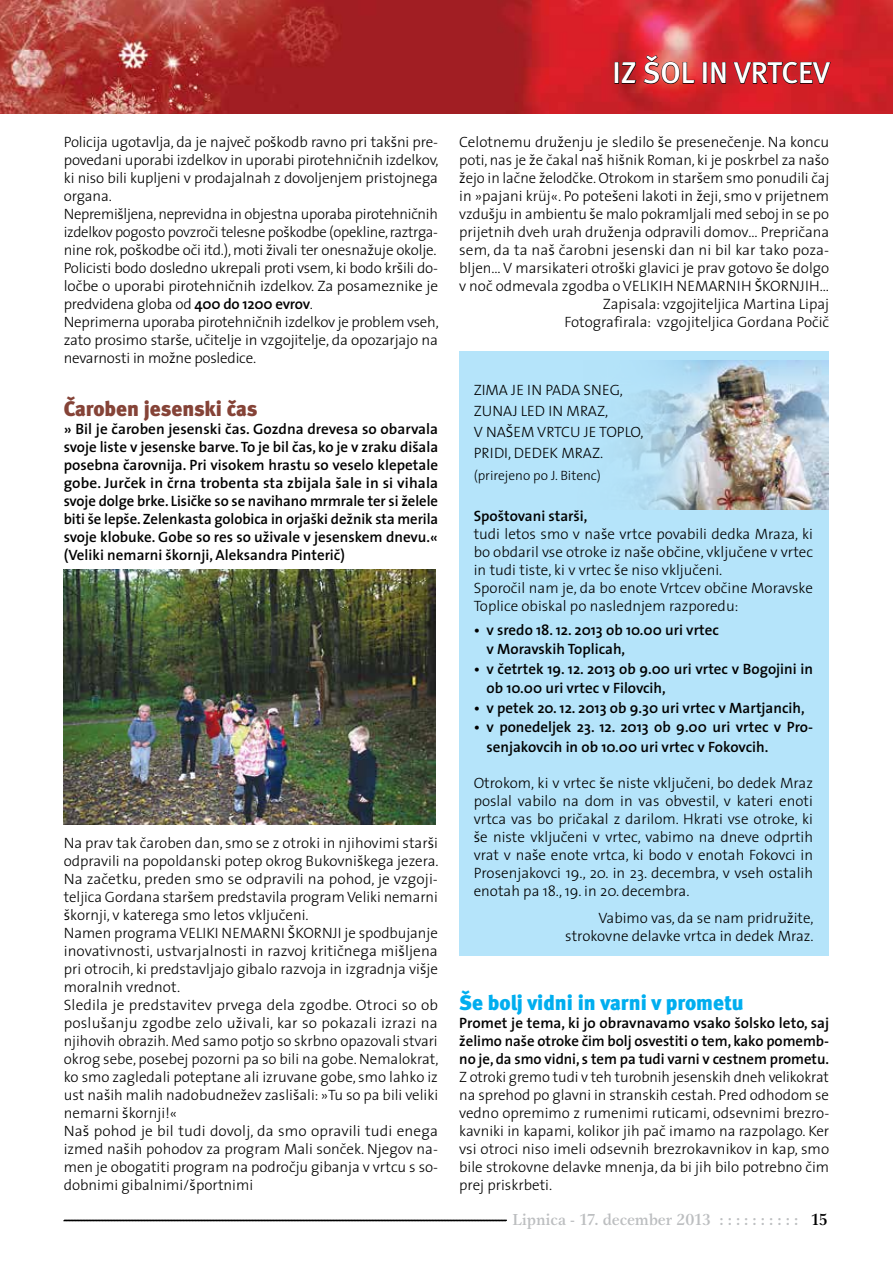
<style>
.page{position:relative;width:893px;height:1263px;background:#fff}
.page>*{position:absolute;margin:0;border:0;box-sizing:border-box;transform-origin:0 0}
.t1{font:30px "Meta Medium CE";color:#fff}
.t2{font:21px "Meta Black CELF";color:#00aeef}
.t3{font:21px "Meta Black CELF";letter-spacing:-.005em;color:#854337}
.t4{font:500 16.5px "Gamma Itc TEE";color:#bcbec0}
.t5{font:300 15px/18px "The Sans OT";color:#000}
.t6{font:600 15px/18px "The Sans OT";color:#000}
.t7{font:300 13.5px "The Sans OT";color:#000}
.s1{font-weight:600}
.s2{color:#000}
</style>
<div class="page">
<img style="left:0;top:0;width:893px;height:114px">
<div style="left:459px;top:351px;width:370px;height:605px;background:#b5e4fa"></div>
<svg style="left:63px;top:1219px;width:444px;height:2px"></svg>
<div style="left:615px;top:62px;width:4px;height:22px;border:1px solid #000"></div>
<svg style="left:621px;top:62px;width:16px;height:22px"></svg>
<svg style="left:643px;top:55px;width:52px;height:29px;background:#bb4a45"></svg>
<div style="left:703px;top:62px;width:4px;height:22px;border:1px solid #000"></div>
<svg style="left:711px;top:0;width:15px;height:84px"></svg>
<svg style="left:733px;top:61px;width:98px;height:25px;background:#a6181e"></svg>
<img style="left:626px;top:360px;width:202px;height:150px">
<img style="left:64px;top:570px;width:372px;height:255px">
<h1 class="t1" style="left:613px;top:54px;width:219px">IZ ŠOL IN VRTCEV</h1>
<p class="t5" style="left:64px;top:132px;width:377px">Policija ugotavlja, da je največ poškodb ravno pri takšni pre&shy;povedani uporabi izdelkov in uporabi pirotehničnih izdelkov, ki niso bili kupljeni v prodajalnah z dovoljenjem pristojnega organa.<br>Nepremišljena, neprevidna in objestna uporaba pirotehničnih izdelkov pogosto povzroči telesne poškodbe (opekline, raztrga&shy;nine rok, poškodbe oči itd.), moti živali ter onesnažuje okolje.<br>Policisti bodo dosledno ukrepali proti vsem, ki bodo kršili do&shy;ločbe o uporabi pirotehničnih izdelkov. Za posameznike je predvidena globa od <span class="s1">400 do 1200 evrov</span>.<br>Neprimerna uporaba pirotehničnih izdelkov je problem vseh, zato prosimo starše, učitelje in vzgojitelje, da opozarjajo na nevarnosti in možne posledice.</p>
<h2 class="t3" style="left:64px;top:395px;width:195px">Čaroben jesenski čas</h2>
<p class="t6" style="left:64px;top:419px;width:376px;text-align:justify">» Bil je čaroben jesenski čas. Gozdna drevesa so obarvala svoje liste v jesenske barve. To je bil čas, ko je v zraku dišala posebna čarovnija. Pri visokem hrastu so veselo klepetale gobe. Jurček in črna trobenta sta zbijala šale in si vihala svoje dolge brke. Lisičke so se navihano mrmrale ter si želele biti še lepše. Zelenkasta golobica in orjaški dežnik sta merila svoje klobuke. Gobe so res so uživale v jesenskem dnevu.« (Veliki nemarni škornji, Aleksandra Pinterič)</p>
<p class="t5" style="left:64px;top:833px;width:376px">Na prav tak čaroben dan, smo se z otroki in njihovimi starši odpravili na popoldanski potep okrog Bukovniškega jezera.<br>Na začetku, preden smo se odpravili na pohod, je vzgoji&shy;teljica Gordana staršem predstavila program Veliki nemarni škornji, v katerega smo letos vključeni.<br>Namen programa VELIKI NEMARNI ŠKORNJI je spodbujanje inovativnosti, ustvarjalnosti in razvoj kritičnega mišljena pri otrocih, ki predstavljajo gibalo razvoja in izgradnja višje moralnih vrednot.<br>Sledila je predstavitev prvega dela zgodbe. Otroci so ob poslušanju zgodbe zelo uživali, kar so pokazali izrazi na njihovih obrazih. Med samo potjo so skrbno opazovali stvari okrog sebe, posebej pozorni pa so bili na gobe. Nemalokrat, ko smo zagledali poteptane ali izruvane gobe, smo lahko iz ust naših malih nadobudnežev zaslišali: »Tu so pa bili veliki nemarni škornji!«<br>Naš pohod je bil tudi dovolj, da smo opravili tudi enega izmed naših pohodov za program Mali sonček. Njegov na&shy;men je obogatiti program na področju gibanja v vrtcu s so&shy;dobnimi gibalnimi/športnimi</p>
<p class="t5" style="left:459px;top:132px;width:372px;text-align:right">Celotnemu druženju je sledilo še presenečenje. Na koncu poti, nas je že čakal naš hišnik Roman, ki je poskrbel za našo žejo in lačne želodčke. Otrokom in staršem smo ponudili čaj in »pajani krüj«. Po potešeni lakoti in žeji, smo v prijetnem vzdušju in ambientu še malo pokramljali med seboj in se po prijetnih dveh urah druženja odpravili domov… Prepričana sem, da ta naš čarobni jesenski dan ni bil kar tako poza&shy;bljen… V marsikateri otroški glavici je prav gotovo še dolgo v noč odmevala zgodba o VELIKIH NEMARNIH ŠKORNJIH… Zapisala: vzgojiteljica Martina Lipaj<br>Fotografirala: vzgojiteljica Gordana Počič</p>
<p class="t5" style="left:474px;top:379px;width:171px;line-height:21px">ZIMA JE IN PADA SNEG,<br>ZUNAJ LED IN MRAZ,<br>V NAŠEM VRTCU JE TOPLO,<br>PRIDI, DEDEK MRAZ.</p>
<p class="t7" style="left:474px;top:464px;width:129px">(prirejeno po J. Bitenc)</p>
<p class="t6" style="left:474px;top:506px;width:115px">Spoštovani starši,</p>
<p class="t5" style="left:474px;top:524px;width:341px">tudi letos smo v naše vrtce povabili dedka Mraza, ki bo obdaril vse otroke iz naše občine, vključene v vrtec in tudi tiste, ki v vrtec še niso vključeni.<br>Sporočil nam je, da bo enote Vrtcev občine Moravske Toplice obiskal po naslednjem razporedu:</p>
<p class="t6" style="left:486px;top:619px;width:234px;line-height:19.5px;text-indent:-13px">• v sredo 18. 12. 2013 ob 10.00 uri vrtec v Moravskih Toplicah,</p>
<p class="t6" style="left:486px;top:658px;width:328px;line-height:19.5px;text-indent:-13px">• v četrtek 19. 12. 2013 ob 9.00 uri vrtec v Bogojini in ob 10.00 uri vrtec v Filovcih,</p>
<p class="t6" style="left:474px;top:698px;width:332px">• v petek 20. 12. 2013 ob 9.30 uri vrtec v Martjancih,</p>
<p class="t6" style="left:486px;top:717px;width:328px;line-height:19.5px;text-indent:-13px">• v ponedeljek 23. 12. 2013 ob 9.00 uri vrtec v Pro&shy;senjakovcih in ob 10.00 uri vrtec v Fokovcih.</p>
<p class="t5" style="left:474px;top:773px;width:341px;text-align:justify">Otrokom, ki v vrtec še niste vključeni, bo dedek Mraz poslal vabilo na dom in vas obvestil, v kateri enoti vrtca vas bo pričakal z darilom. Hkrati vse otroke, ki še niste vključeni v vrtec, vabimo na dneve odprtih vrat v naše enote vrtca, ki bodo v enotah Fokovci in Prosenjakovci 19., 20. in 23. decembra, v vseh ostalih enotah pa 18., 19. in 20. decembra.</p>
<p class="t5" style="left:565px;top:908px;width:250px;text-align:right">Vabimo vas, da se nam pridružite, strokovne delavke vrtca in dedek Mraz.</p>
<h2 class="t2" style="left:459px;top:990px;width:286px">Še bolj vidni in varni v prometu</h2>
<p class="t6" style="left:459px;top:1013px;width:372px;text-align:justify">Promet je tema, ki jo obravnavamo vsako šolsko leto, saj želimo naše otroke čim bolj osvestiti o tem, kako pomemb&shy;no je, da smo vidni, s tem pa tudi varni v cestnem prometu.</p>
<p class="t5" style="left:459px;top:1067px;width:372px;text-align:justify">Z otroki gremo tudi v teh turobnih jesenskih dneh velikokrat na sprehod po glavni in stranskih cestah. Pred odhodom se vedno opremimo z rumenimi ruticami, odsevnimi brezro&shy;kavniki in kapami, kolikor jih pač imamo na razpolago. Ker vsi otroci niso imeli odsevnih brezrokavnikov in kap, smo bile strokovne delavke mnenja, da bi jih bilo potrebno čim prej priskrbeti.</p>
<p class="t4" style="left:513px;top:1209px;width:317px">Lipnica - 17. december 2013 : : : : : : : : : : <span class="s2">15</span></p>
</div>
